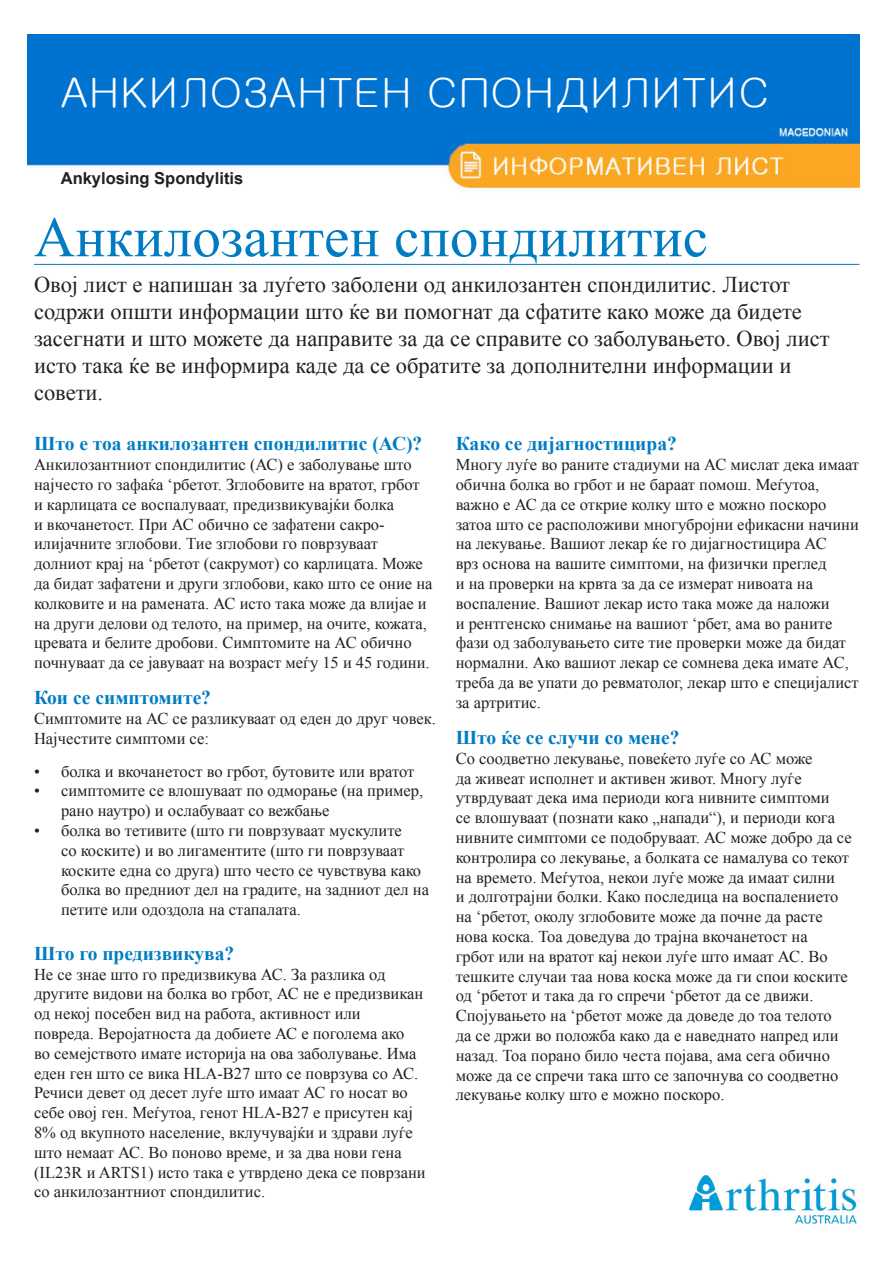
<style>
.page{position:relative;width:893px;height:1263px;background:#fff}
.page>*{position:absolute;margin:0;border:0;box-sizing:border-box;transform-origin:0 0}
.Main_Title{font:57px "Times New Roman";color:#007cc2}
.top_title{font:42px "Gulim";color:#fff}
.body_1st_para{font:22.5px/27px "Times New Roman";color:#231f20}
.sub{font:700 19.5px "Times New Roman";color:#007cc2}
.sub-2{font:16.5px/19.8px "Times New Roman";color:#231f20}
.body{font:16.5px/19.8px "Times New Roman";color:#231f20}
.bullet_last{font:16.5px/19.8px "Times New Roman";color:#231f20}
.bullet{font:16.5px/19.8px "Times New Roman";color:#231f20}
.bullet_1st{font:16.5px "Times New Roman";color:#231f20}
.body-2{font:700 16.5px "Arial";color:#231f20}
</style>
<div class="page">
<hr style="left:34px;top:264px;width:825px;height:1px;background:#007cc2">
<img style="left:690px;top:1176px;width:167px;height:48px">
<img style="left:28px;top:34px;width:831px;height:155px">
<p class="top_title" style="left:61px;top:70px;width:711px">АНКИЛОЗАНТЕН СПОНДИЛИТИС</p>
<p class="body-2" style="left:61px;top:167px;width:184px">Ankylosing Spondylitis</p>
<p class="Main_Title" style="left:34px;top:199px;width:676px">Анкилозантен спондилитис</p>
<p class="body_1st_para" style="left:34px;top:270px;width:797px">Овој лист е напишан за луѓето заболени од анкилозантен спондилитис. Листот содржи општи информации што ќе ви помогнат да сфатите како може да бидете засегнати и што можете да направите за да се справите со заболувањето. Овој лист исто така ќе ве информира каде да се обратите за дополнителни информации и совети.</p>
<p class="sub" style="left:34px;top:430px;width:390px">Што е тоа анкилозантен спондилитис (АС)?</p>
<p class="body" style="left:34px;top:454px;width:400px">Анкилозантниот спондилитис (АС) е заболување што најчесто го зафаќа ‘рбетот. Зглобовите на вратот, грбот и карлицата се воспалуваат, предизвикувајќи болка<br>и вкочанетост. При АС обично се зафатени сакро&shy;илијачните зглобови. Тие зглобови го поврзуваат долниот крај на ‘рбетот (сакрумот) со карлицата. Може да бидат зафатени и други зглобови, како што се оние на колковите и на рамената. АС исто така може да влијае и на други делови од телото, на пример, на очите, кожата, цревата и белите дробови. Симптомите на АС обично почнуваат да се јавуваат на возраст меѓу 15 и 45 години.</p>
<p class="sub" style="left:34px;top:684px;width:179px">Кои се симптомите?</p>
<p class="sub-2" style="left:34px;top:708px;width:403px">Симптомите на АС се разликуваат од еден до друг човек.<br>Најчестите симптоми се:</p>
<p class="bullet_1st" style="left:34px;top:760px;width:382px">• болка и вкочанетост во грбот, бутовите или вратот</p>
<p class="bullet" style="left:61px;top:781px;width:364px;text-indent:-27px">• симптомите се влошуваат по одморање (на пример, рано наутро) и ослабуваат со вежбање</p>
<p class="bullet_last" style="left:61px;top:820px;width:370px;text-indent:-27px">• болка во тетивите (што ги поврзуваат мускулите<br>со коските) и во лигаментите (што ги поврзуваат коските една со друга) што често се чувствува како болка во предниот дел на градите, на задниот дел на петите или одоздола на стапалата.</p>
<p class="sub" style="left:34px;top:940px;width:202px">Што го предизвикува?</p>
<p class="sub-2" style="left:34px;top:964px;width:393px">Не се знае што го предизвикува АС. За разлика од другите видови на болка во грбот, АС не е предизвикан од некој посебен вид на работа, активност или<br>повреда. Веројатноста да добиете АС е поголема ако<br>во семејството имате историја на ова заболување. Има еден ген што се вика HLA-B27 што се поврзува со АС.<br>Речиси девет од десет луѓе што имаат АС го носат во себе овој ген. Меѓутоа, генот HLA-B27 е присутен кај 8% од вкупното население, вклучувајќи и здрави луѓе што немаат АС. Во поново време, и за два нови гена (IL23R и ARTS1) исто така е утврдено дека се поврзани со анкилозантниот спондилитис.</p>
<p class="sub" style="left:456px;top:430px;width:223px">Како се дијагностицира?</p>
<p class="sub-2" style="left:456px;top:454px;width:405px">Многу луѓе во раните стадиуми на АС мислат дека имаат обична болка во грбот и не бараат помош. Меѓутоа, важно е АС да се открие колку што е можно поскоро затоа што се расположиви многубројни ефикасни начини на лекување. Вашиот лекар ќе го дијагностицира АС<br>врз основа на вашите симптоми, на физички преглед<br>и на проверки на крвта за да се измерат нивоата на воспаление. Вашиот лекар исто така може да наложи<br>и рентгенско снимање на вашиот ‘рбет, ама во раните фази од заболувањето сите тие проверки може да бидат нормални. Ако вашиот лекар се сомнева дека имате АС, треба да ве упати до ревматолог, лекар што е специјалист за артритис.</p>
<p class="sub" style="left:456px;top:724px;width:225px">Што ќе се случи со мене?</p>
<p class="sub-2" style="left:456px;top:748px;width:397px">Со соодветно лекување, повеќето луѓе со АС може<br>да живеат исполнет и активен живот. Многу луѓе утврдуваат дека има периоди кога нивните симптоми<br>се влошуваат (познати како „напади“), и периоди кога нивните симптоми се подобруваат. АС може добро да се контролира со лекување, а болката се намалува со текот на времето. Меѓутоа, некои луѓе може да имаат силни<br>и долготрајни болки. Како последица на воспалението на ‘рбетот, околу зглобовите може да почне да расте нова коска. Тоа доведува до трајна вкочанетост на<br>грбот или на вратот кај некои луѓе што имаат АС. Во тешките случаи таа нова коска може да ги спои коските од ‘рбетот и така да го спречи ‘рбетот да се движи.<br>Спојувањето на ‘рбетот може да доведе до тоа телото<br>да се држи во положба како да е наведнато напред или назад. Тоа порано било честа појава, ама сега обично може да се спречи така што се започнува со соодветно лекување колку што е можно поскоро.</p>
</div>
